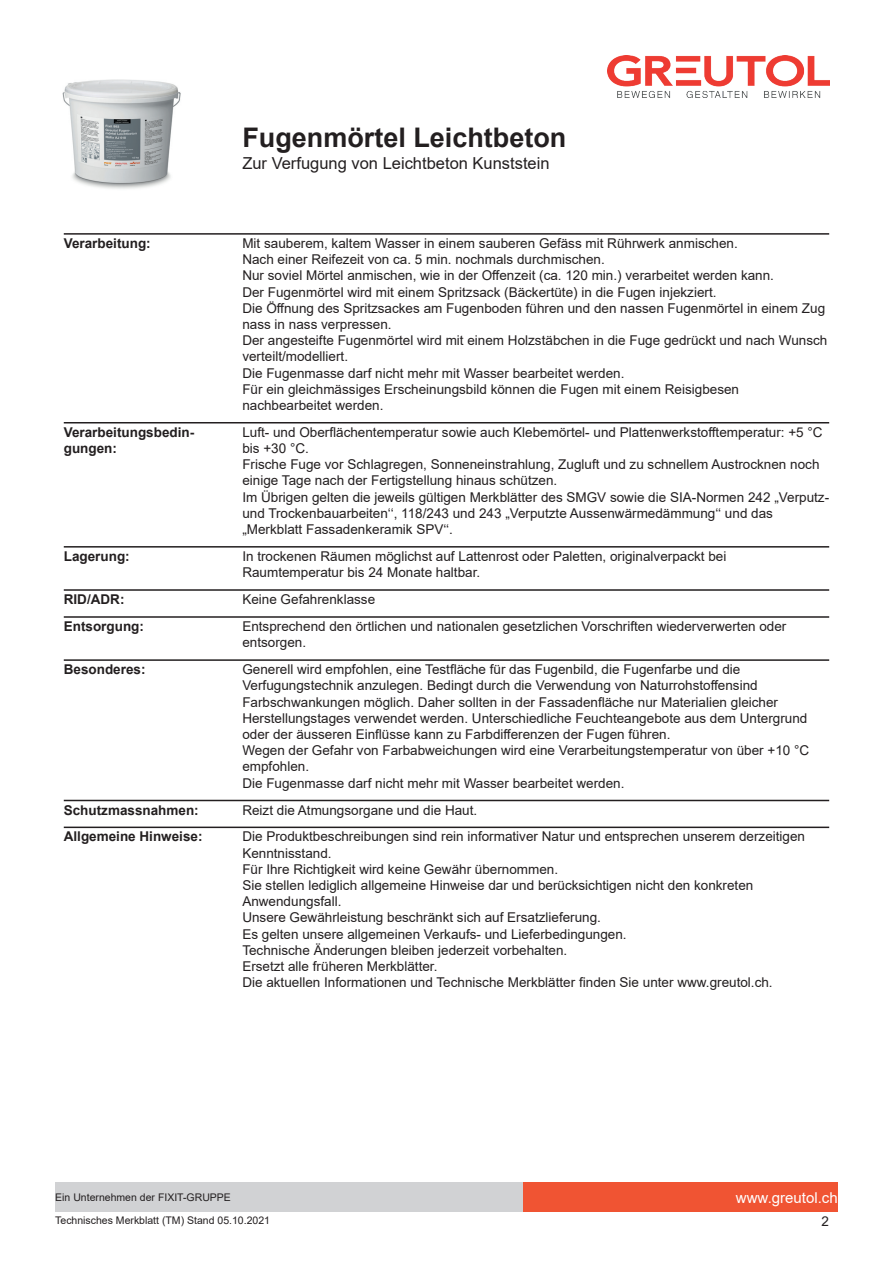
<style>
.page{position:relative;width:893px;height:1263px;background:#fff}
.page>*{position:absolute;margin:0;border:0;box-sizing:border-box;transform-origin:0 0}
.t1{font:700 27px "Arial";color:#231f20}
.t2{font:16.5px "Arial";color:#231f20}
.t3{font:15px "Arial";color:#fff}
.t4{font:13.5px/16.2px "Arial";color:#231f20}
.t5{font:700 13.5px/16.2px "Arial";color:#231f20}
.t6{font:10.5px "Arial";color:#231f20}
</style>
<div class="page">
<img style="left:62px;top:79px;width:119px;height:110px">
<img style="left:607px;top:55px;width:222px;height:43px">
<div style="left:523px;top:1182px;width:315px;height:30px;background:#f05433"></div>
<div style="left:55px;top:1182px;width:468px;height:30px;background:#d1d2d4"></div>
<hr style="left:64px;top:233px;width:765px;height:2px;background:#231f20">
<hr style="left:64px;top:422px;width:765px;height:1px;background:#231f20">
<hr style="left:64px;top:546px;width:765px;height:2px;background:#231f20">
<hr style="left:64px;top:589px;width:765px;height:2px;background:#231f20">
<hr style="left:64px;top:616px;width:765px;height:2px;background:#231f20">
<hr style="left:64px;top:659px;width:765px;height:2px;background:#231f20">
<hr style="left:64px;top:800px;width:765px;height:1px;background:#231f20">
<hr style="left:64px;top:826px;width:765px;height:2px;background:#231f20">
<h1 class="t1" style="left:242px;top:119px;width:326px">Fugenmörtel Leichtbeton</h1>
<p class="t2" style="left:242px;top:152px;width:309px">Zur Verfugung von Leichtbeton Kunststein</p>
<p class="t5" style="left:64px;top:235px;width:89px">Verarbeitung:</p>
<p class="t4" style="left:242px;top:235px;width:587px">Mit sauberem, kaltem Wasser in einem sauberen Gefäss mit Rührwerk anmischen.<br>Nach einer Reifezeit von ca. 5 min. nochmals durchmischen.<br>Nur soviel Mörtel anmischen, wie in der Offenzeit (ca. 120 min.) verarbeitet werden kann.<br>Der Fugenmörtel wird mit einem Spritzsack (Bäckertüte) in die Fugen injekziert.<br>Die Öffnung des Spritzsackes am Fugenboden führen und den nassen Fugenmörtel in einem Zug nass in nass verpressen.<br>Der angesteifte Fugenmörtel wird mit einem Holzstäbchen in die Fuge gedrückt und nach Wunsch verteilt/modelliert.<br>Die Fugenmasse darf nicht mehr mit Wasser bearbeitet werden.<br>Für ein gleichmässiges Erscheinungsbild können die Fugen mit einem Reisigbesen nachbearbeitet werden.</p>
<p class="t5" style="left:64px;top:424px;width:132px">Verarbeitungsbedin&shy;gungen:</p>
<p class="t4" style="left:242px;top:424px;width:588px">Luft- und Oberflächentemperatur sowie auch Klebemörtel- und Plattenwerkstofftemperatur: +5 °C bis +30 °C.<br>Frische Fuge vor Schlagregen, Sonneneinstrahlung, Zugluft und zu schnellem Austrocknen noch einige Tage nach der Fertigstellung hinaus schützen.<br>Im Übrigen gelten die jeweils gültigen Merkblätter des SMGV sowie die SIA-Normen 242 „Verputz&shy;und Trockenbauarbeiten‘‘, 118/243 und 243 „Verputzte Aussenwärmedämmung‘‘ und das „Merkblatt Fassadenkeramik SPV‘‘.</p>
<p class="t5" style="left:64px;top:548px;width:68px">Lagerung:</p>
<p class="t4" style="left:242px;top:548px;width:485px">In trockenen Räumen möglichst auf Lattenrost oder Paletten, originalverpackt bei<br>Raumtemperatur bis 24 Monate haltbar.</p>
<p class="t5" style="left:64px;top:591px;width:62px">RID/ADR:</p>
<p class="t4" style="left:242px;top:591px;width:134px">Keine Gefahrenklasse</p>
<p class="t5" style="left:64px;top:618px;width:82px">Entsorgung:</p>
<p class="t4" style="left:242px;top:618px;width:546px">Entsprechend den örtlichen und nationalen gesetzlichen Vorschriften wiederverwerten oder entsorgen.</p>
<p class="t5" style="left:64px;top:661px;width:83px">Besonderes:</p>
<p class="t4" style="left:242px;top:661px;width:568px">Generell wird empfohlen, eine Testfläche für das Fugenbild, die Fugenfarbe und die Verfugungstechnik anzulegen. Bedingt durch die Verwendung von Naturrohstoffensind Farbschwankungen möglich. Daher sollten in der Fassadenfläche nur Materialien gleicher Herstellungstages verwendet werden. Unterschiedliche Feuchteangebote aus dem Untergrund oder der äusseren Einflüsse kann zu Farbdifferenzen der Fugen führen.<br>Wegen der Gefahr von Farbabweichungen wird eine Verarbeitungstemperatur von über +10 °C empfohlen.<br>Die Fugenmasse darf nicht mehr mit Wasser bearbeitet werden.</p>
<p class="t5" style="left:64px;top:802px;width:137px">Schutzmassnahmen:</p>
<p class="t4" style="left:242px;top:802px;width:236px">Reizt die Atmungsorgane und die Haut.</p>
<p class="t5" style="left:64px;top:829px;width:140px">Allgemeine Hinweise:</p>
<p class="t4" style="left:242px;top:828px;width:564px">Die Produktbeschreibungen sind rein informativer Natur und entsprechen unserem derzeitigen Kenntnisstand.<br>Für Ihre Richtigkeit wird keine Gewähr übernommen.<br>Sie stellen lediglich allgemeine Hinweise dar und berücksichtigen nicht den konkreten Anwendungsfall.<br>Unsere Gewährleistung beschränkt sich auf Ersatzlieferung.<br>Es gelten unsere allgemeinen Verkaufs- und Lieferbedingungen.<br>Technische Änderungen bleiben jederzeit vorbehalten.<br>Ersetzt alle früheren Merkblätter.<br>Die aktuellen Informationen und Technische Merkblätter finden Sie unter www.greutol.ch.</p>
<p class="t6" style="left:55px;top:1190px;width:177px">Ein Unternehmen der FIXIT-GRUPPE</p>
<p class="t3" style="left:736px;top:1187px;width:103px">www.greutol.ch</p>
<p class="t6" style="left:55px;top:1213px;width:216px">Technisches Merkblatt (TM) Stand 05.10.2021</p>
<p class="t4" style="left:821px;top:1213px;width:9px">2</p>
</div>
